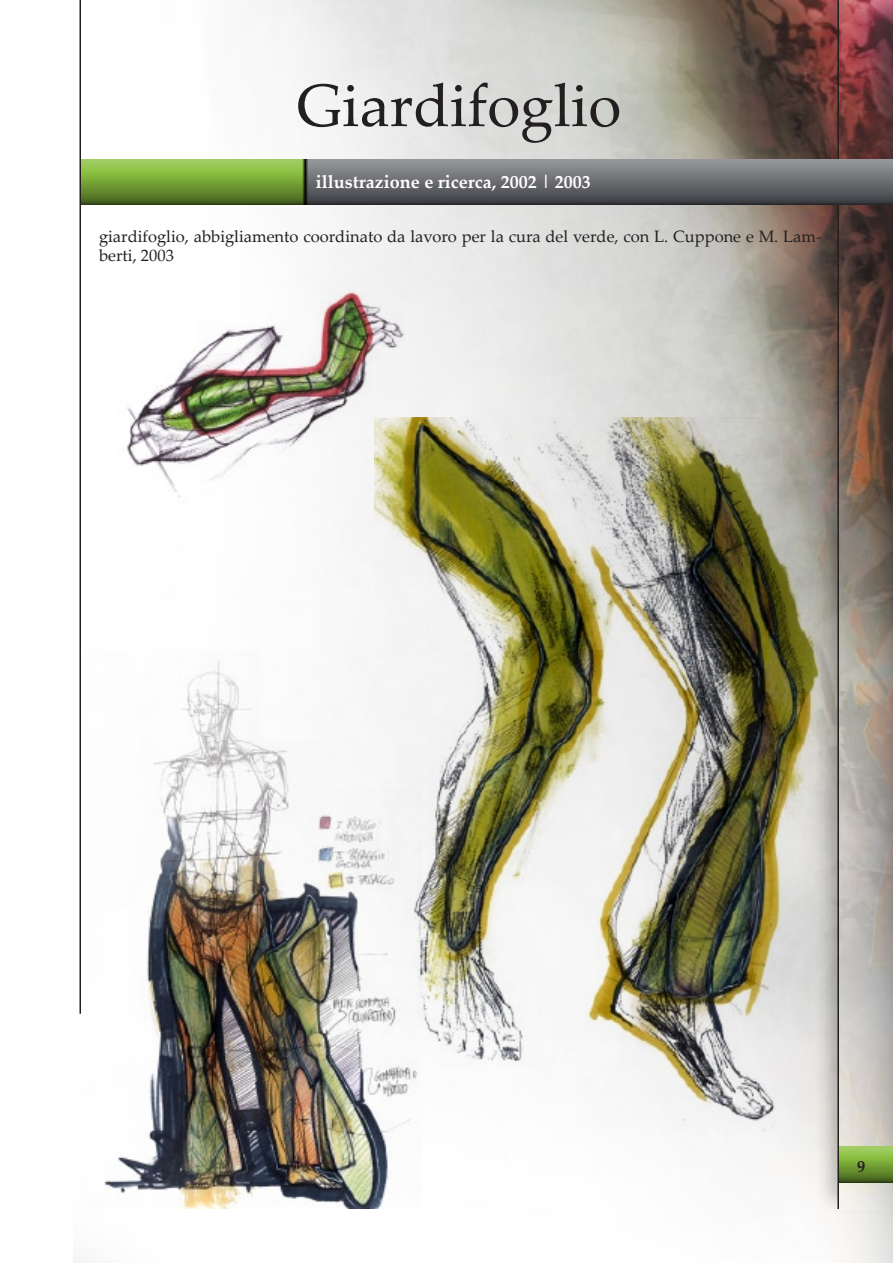
<style>
.page{position:relative;width:893px;height:1263px;background:#fff}
.page>*{position:absolute;margin:0;border:0;box-sizing:border-box;transform-origin:0 0}
.t1{font:60px "Palatino Linotype";color:#231f20}
.t2{font:700 18px "Palatino Linotype";color:#fff}
.t3{font:16.5px/19.8px "Palatino Linotype";color:#231f20}
.t4{font:700 16.5px "Palatino Linotype";color:#231f20}
</style>
<div class="page">
<img style="left:73px;top:0;width:820px;height:1263px">
<div style="left:812px;top:0;width:81px;height:1213px;background:#231f20;opacity:.26"></div>
<img style="left:838px;top:0;width:55px;height:1211px">
<img style="left:105px;top:277px;width:307px;height:256px">
<img style="left:81px;top:651px;width:340px;height:558px">
<img style="left:375px;top:418px;width:449px;height:716px">
<hr style="left:837px;top:0;width:2px;height:1209px;background:#231f20">
<hr style="left:80px;top:0;width:1px;height:1014px;background:#231f20">
<img style="left:81px;top:159px;width:812px;height:45px">
<p class="t1" style="left:296px;top:63px;width:326px">Giardifoglio</p>
<p class="t2" style="left:316px;top:169px;width:276px">illustrazione e ricerca, 2002 | 2003</p>
<p class="t3" style="left:99px;top:225px;width:724px">giardifoglio, abbigliamento coordinato da lavoro per la cura del verde, con L. Cuppone e M. Lam&shy;berti, 2003</p>
<p class="t4" style="left:857px;top:1155px;width:10px">9</p>
</div>
